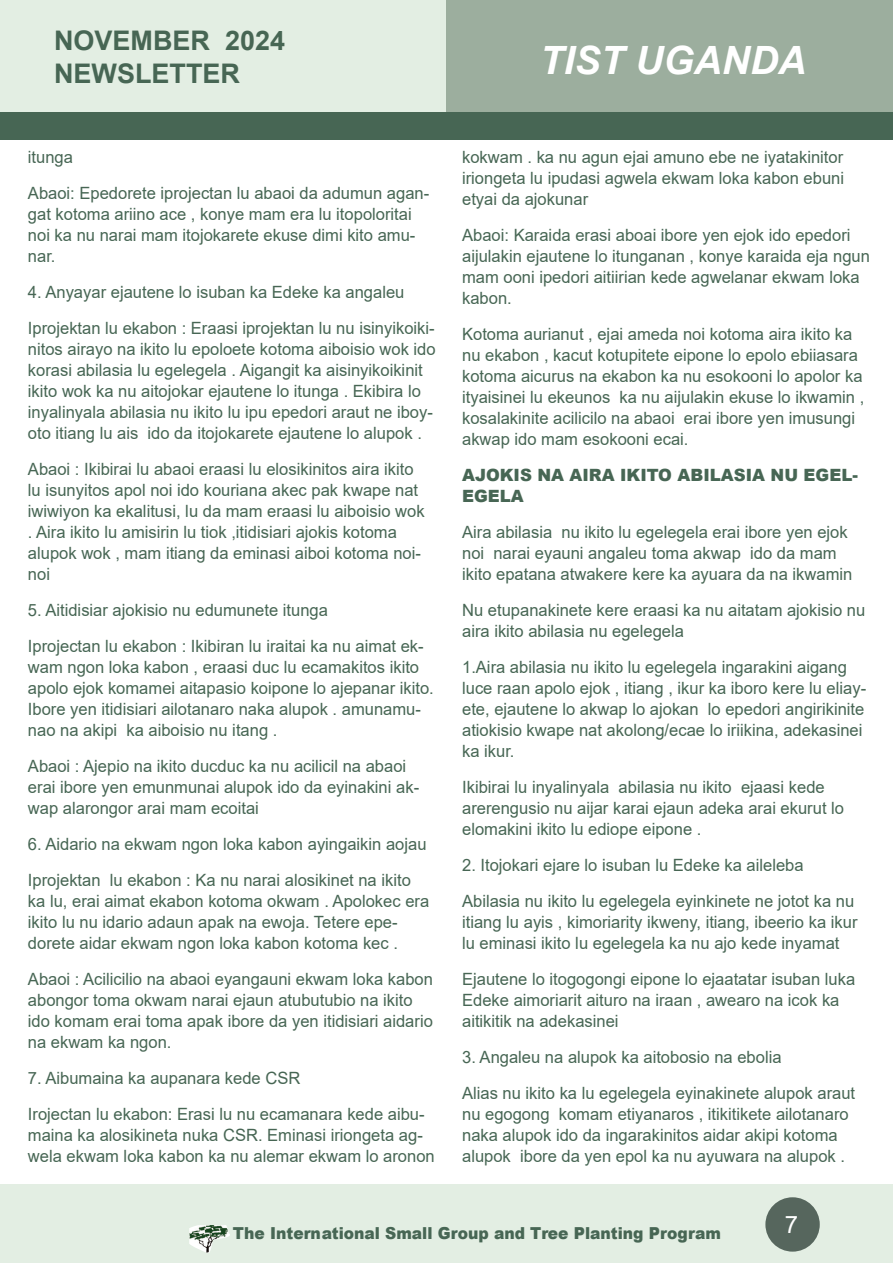
<style>
.page{position:relative;width:893px;height:1263px;background:#fff}
.page>*{position:absolute;margin:0;border:0;box-sizing:border-box;transform-origin:0 0}
.t1{font:italic 700 39px "Arial";color:#fff}
.t2{font:700 27px "Arial";color:#476654}
.t3{font:24px "Arial";color:#fff}
.t4{font:16.95px/21px "Arial";color:#476654}
.t5{font:900 16.95px/21px "Arial";color:#476654}
.t6{font:900 16.5px "Arial";color:#476654;scale:.94 1}
</style>
<div class="page">
<div style="left:0;top:1184px;width:893px;height:79px;background:#e3eee3"></div>
<div style="left:765px;top:1197px;width:55px;height:54px;background:#56665d;border-radius:50%"></div>
<img style="left:189px;top:1225px;width:41px;height:28px">
<div style="left:0;top:0;width:446px;height:112px;background:#e3eee3"></div>
<div style="left:446px;top:0;width:447px;height:112px;background:#9cae9e"></div>
<div style="left:0;top:112px;width:893px;height:28px;background:#476654"></div>
<p class="t2" style="left:54px;top:22px;width:233px">NOVEMBER 2024</p>
<p class="t2" style="left:54px;top:54px;width:188px">NEWSLETTER</p>
<p class="t1" style="left:540px;top:34px;width:268px">TIST UGANDA</p>
<p class="t4" style="left:28px;top:146px;width:47px">itunga</p>
<p class="t4" style="left:28px;top:182px;width:403px">Abaoi: Epedorete iprojectan lu abaoi da adumun agan&shy;gat kotoma ariino ace , konye mam era lu itopoloritai noi ka nu narai mam itojokarete ekuse dimi kito amu&shy;nar.</p>
<p class="t4" style="left:28px;top:281px;width:378px">4. Anyayar ejautene lo isuban ka Edeke ka angaleu</p>
<p class="t4" style="left:28px;top:317px;width:409px">Iprojektan lu ekabon : Eraasi iprojektan lu nu isinyikoiki&shy;nitos airayo na ikito lu epoloete kotoma aiboisio wok ido korasi abilasia lu egelegela . Aigangit ka aisinyikoikinit ikito wok ka nu aitojokar ejautene lo itunga . Ekibira lo inyalinyala abilasia nu ikito lu ipu epedori araut ne iboy&shy;oto itiang lu ais ido da itojokarete ejautene lo alupok .</p>
<p class="t4" style="left:28px;top:458px;width:398px">Abaoi : Ikibirai lu abaoi eraasi lu elosikinitos aira ikito lu isunyitos apol noi ido kouriana akec pak kwape nat iwiwiyon ka ekalitusi, lu da mam eraasi lu aiboisio wok . Aira ikito lu amisirin lu tiok ,itidisiari ajokis kotoma alupok wok , mam itiang da eminasi aiboi kotoma noi&shy;noi</p>
<p class="t4" style="left:28px;top:599px;width:302px">5. Aitidisiar ajokisio nu edumunete itunga</p>
<p class="t4" style="left:28px;top:635px;width:407px">Iprojectan lu ekabon : Ikibiran lu iraitai ka nu aimat ek&shy;wam ngon loka kabon , eraasi duc lu ecamakitos ikito apolo ejok komamei aitapasio koipone lo ajepanar ikito.<br>Ibore yen itidisiari ailotanaro naka alupok . amunamu&shy;nao na akipi ka aiboisio nu itang .</p>
<p class="t4" style="left:28px;top:755px;width:393px">Abaoi : Ajepio na ikito ducduc ka nu acilicil na abaoi erai ibore yen emunmunai alupok ido da eyinakini ak&shy;wap alarongor arai mam ecoitai</p>
<p class="t4" style="left:28px;top:833px;width:400px">6. Aidario na ekwam ngon loka kabon ayingaikin aojau</p>
<p class="t4" style="left:28px;top:869px;width:403px">Iprojektan lu ekabon : Ka nu narai alosikinet na ikito ka lu, erai aimat ekabon kotoma okwam . Apolokec era ikito lu nu idario adaun apak na ewoja. Tetere epe&shy;dorete aidar ekwam ngon loka kabon kotoma kec .</p>
<p class="t4" style="left:28px;top:968px;width:406px">Abaoi : Acilicilio na abaoi eyangauni ekwam loka kabon abongor toma okwam narai ejaun atubutubio na ikito ido komam erai toma apak ibore da yen itidisiari aidario na ekwam ka ngon.</p>
<p class="t4" style="left:28px;top:1067px;width:274px">7. Aibumaina ka aupanara kede CSR</p>
<p class="t4" style="left:28px;top:1103px;width:408px">Irojectan lu ekabon: Erasi lu nu ecamanara kede aibu&shy;maina ka alosikineta nuka CSR. Eminasi iriongeta ag&shy;wela ekwam loka kabon ka nu alemar ekwam lo aronon</p>
<p class="t4" style="left:462px;top:146px;width:383px;text-align:justify">kokwam . ka nu agun ejai amuno ebe ne iyatakinitor iriongeta lu ipudasi agwela ekwam loka kabon ebuni etyai da ajokunar</p>
<p class="t4" style="left:462px;top:224px;width:409px">Abaoi: Karaida erasi aboai ibore yen ejok ido epedori aijulakin ejautene lo itunganan , konye karaida eja ngun mam ooni ipedori aitiirian kede agwelanar ekwam loka kabon.</p>
<p class="t4" style="left:462px;top:323px;width:404px">Kotoma aurianut , ejai ameda noi kotoma aira ikito ka nu ekabon , kacut kotupitete eipone lo epolo ebiiasara kotoma aicurus na ekabon ka nu esokooni lo apolor ka ityaisinei lu ekeunos ka nu aijulakin ekuse lo ikwamin , kosalakinite acilicilo na abaoi erai ibore yen imusungi akwap ido mam esokooni ecai.</p>
<p class="t5" style="left:462px;top:464px;width:397px">AJOKIS NA AIRA IKITO ABILASIA NU EGEL-<br>EGELA</p>
<p class="t4" style="left:462px;top:521px;width:392px">Aira abilasia nu ikito lu egelegela erai ibore yen ejok noi narai eyauni angaleu toma akwap ido da mam ikito epatana atwakere kere ka ayuara da na ikwamin</p>
<p class="t4" style="left:462px;top:599px;width:405px">Nu etupanakinete kere eraasi ka nu aitatam ajokisio nu aira ikito abilasia nu egelegela</p>
<p class="t4" style="left:462px;top:656px;width:406px">1.Aira abilasia nu ikito lu egelegela ingarakini aigang luce raan apolo ejok , itiang , ikur ka iboro kere lu eliay&shy;ete, ejautene lo akwap lo ajokan lo epedori angirikinite atiokisio kwape nat akolong/ecae lo iriikina, adekasinei ka ikur.</p>
<p class="t4" style="left:462px;top:776px;width:383px">Ikibirai lu inyalinyala abilasia nu ikito ejaasi kede arerengusio nu aijar karai ejaun adeka arai ekurut lo elomakini ikito lu ediope eipone .</p>
<p class="t4" style="left:462px;top:854px;width:343px">2. Itojokari ejare lo isuban lu Edeke ka aileleba</p>
<p class="t4" style="left:462px;top:890px;width:397px">Abilasia nu ikito lu egelegela eyinkinete ne jotot ka nu itiang lu ayis , kimoriarity ikweny, itiang, ibeerio ka ikur lu eminasi ikito lu egelegela ka nu ajo kede inyamat</p>
<p class="t4" style="left:462px;top:968px;width:395px">Ejautene lo itogogongi eipone lo ejaatatar isuban luka<br>Edeke aimoriarit aituro na iraan , awearo na icok ka aitikitik na adekasinei</p>
<p class="t4" style="left:462px;top:1046px;width:321px">3. Angaleu na alupok ka aitobosio na ebolia</p>
<p class="t4" style="left:462px;top:1082px;width:395px">Alias nu ikito ka lu egelegela eyinakinete alupok araut nu egogong komam etiyanaros , itikitikete ailotanaro naka alupok ido da ingarakinitos aidar akipi kotoma alupok ibore da yen epol ka nu ayuwara na alupok .</p>
<p class="t6" style="left:233px;top:1221px;width:521px">The International Small Group and Tree Planting Program</p>
<h3 class="t3" style="left:785px;top:1208px;width:15px">7</h3>
</div>
